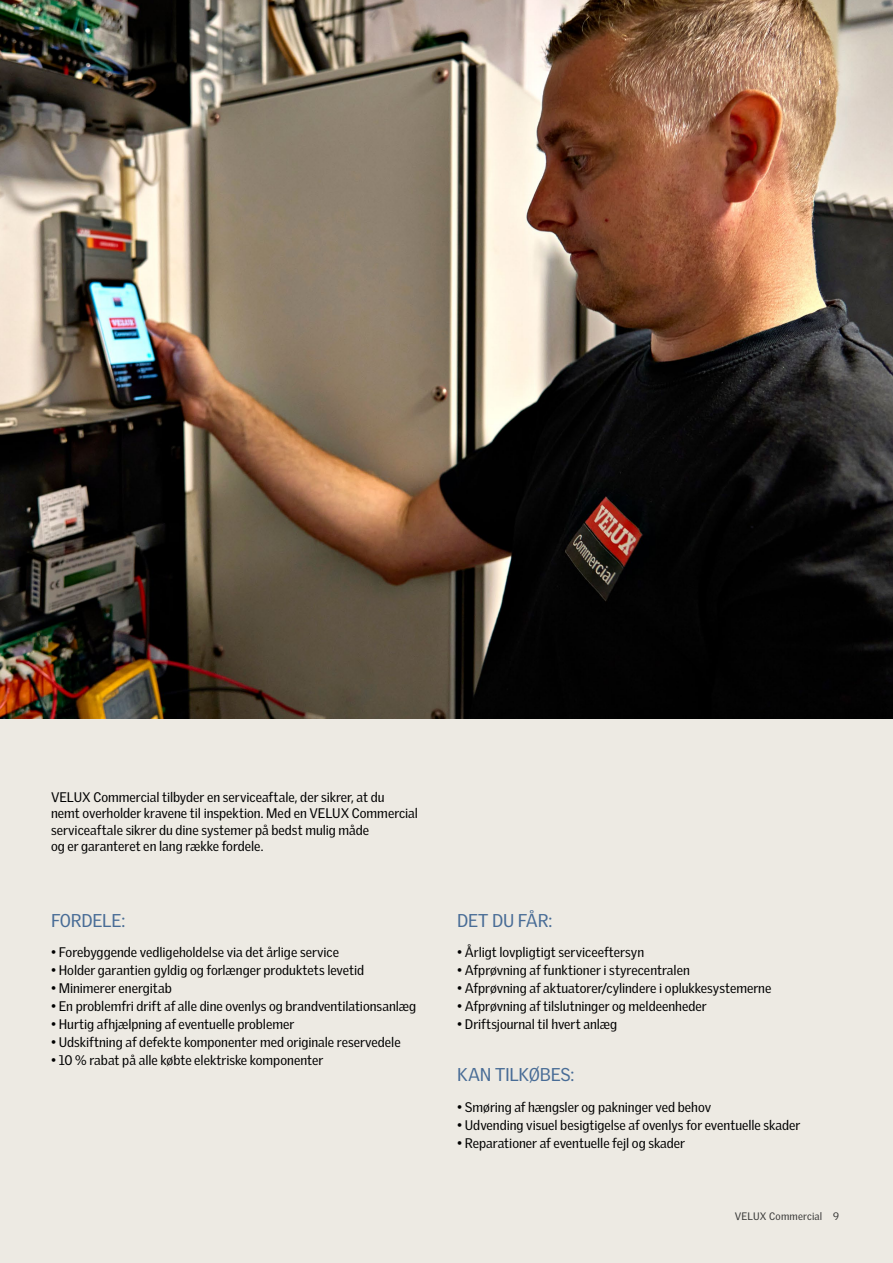
<style>
.page{position:relative;width:893px;height:1263px;background:#fff}
.page>*{position:absolute;margin:0;border:0;box-sizing:border-box;transform-origin:0 0}
.t1{font:18px "Velux Gothic";letter-spacing:-.015em;color:#486c96}
.t2{font:13.5px/16.5px "Velux Gothic";color:#000}
.t3{font:10.5px "Velux Gothic";letter-spacing:.02em;color:#383837}
</style>
<div class="page">
<div style="left:0;top:719px;width:893px;height:544px;background:#edeae3"></div>
<img style="left:0;top:0;width:893px;height:719px">
<p class="t2" style="left:51px;top:787px;width:368px">VELUX Commercial tilbyder en serviceaftale, der sikrer, at du<br>nemt overholder kravene til inspektion. Med en VELUX Commercial serviceaftale sikrer du dine systemer på bedst mulig måde<br>og er garanteret en lang række fordele.</p>
<h1 class="t1" style="left:51px;top:906px;width:76px">FORDELE:</h1>
<p class="t2" style="left:51px;top:943px;width:290px">• Forebyggende vedligeholdelse via det årlige service</p>
<p class="t2" style="left:51px;top:961px;width:315px">• Holder garantien gyldig og forlænger produktets levetid</p>
<p class="t2" style="left:51px;top:979px;width:122px">• Minimerer energitab</p>
<p class="t2" style="left:51px;top:997px;width:367px">• En problemfri drift af alle dine ovenlys og brandventilationsanlæg</p>
<p class="t2" style="left:51px;top:1015px;width:245px">• Hurtig afhjælpning af eventuelle problemer</p>
<p class="t2" style="left:51px;top:1033px;width:351px">• Udskiftning af defekte komponenter med originale reservedele</p>
<p class="t2" style="left:51px;top:1051px;width:274px">• 10 % rabat på alle købte elektriske komponenter</p>
<h1 class="t1" style="left:457px;top:906px;width:97px">DET DU FÅR:</h1>
<p class="t2" style="left:457px;top:943px;width:189px">• Årligt lovpligtigt serviceeftersyn</p>
<p class="t2" style="left:457px;top:961px;width:234px">• Afprøvning af funktioner i styrecentralen</p>
<p class="t2" style="left:457px;top:979px;width:316px">• Afprøvning af aktuatorer/cylindere i oplukkesystemerne</p>
<p class="t2" style="left:457px;top:997px;width:251px">• Afprøvning af tilslutninger og meldeenheder</p>
<p class="t2" style="left:457px;top:1015px;width:162px">• Driftsjournal til hvert anlæg</p>
<h1 class="t1" style="left:457px;top:1061px;width:119px">KAN TILKØBES:</h1>
<p class="t2" style="left:457px;top:1098px;width:256px">• Smøring af hængsler og pakninger ved behov</p>
<p class="t2" style="left:457px;top:1116px;width:345px">• Udvending visuel besigtigelse af ovenlys for eventuelle skader</p>
<p class="t2" style="left:457px;top:1134px;width:229px">• Reparationer af eventuelle fejl og skader</p>
<p class="t3" style="left:735px;top:1208px;width:106px">VELUX Commercial 9</p>
</div>
